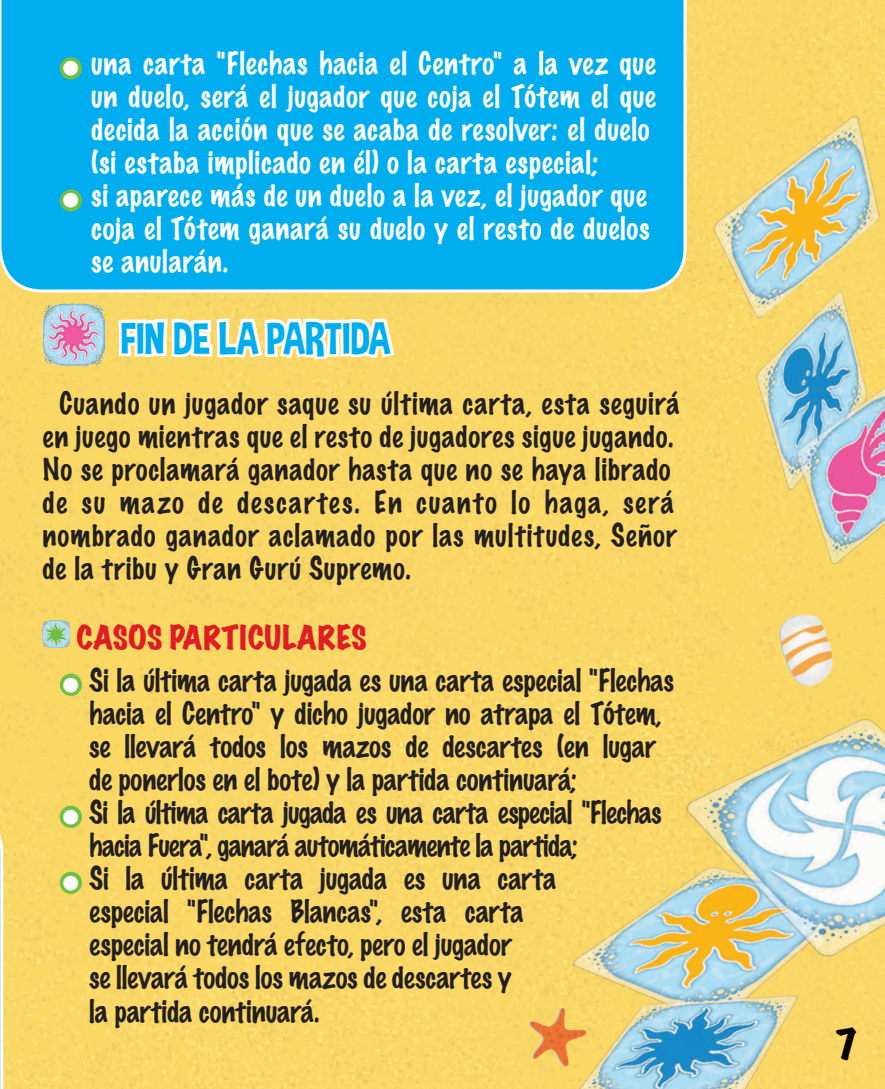
<style>
.page{position:relative;width:885px;height:1089px;background:#fff}
.page>*{position:absolute;margin:0;border:0;box-sizing:border-box;transform-origin:0 0}
.t1{font:45px "Dimbo";letter-spacing:-.005em;color:#00aeef}
.t2{font:expanded 36px "Marker Felt";color:#080302}
.t3{font:expanded 30px "Marker Felt";color:#de1d24}
.t4{font:100 28.5px/33.3px "Marker Felt";letter-spacing:.005em;color:#231f20}
.t5{font:100 28.5px/33px "Marker Felt";letter-spacing:.025em;color:#fff}
.t6{font:100 28.5px/33px "Marker Felt";letter-spacing:.03em;color:#231f20}
.t7{font:100 28.5px/33px "Marker Felt";letter-spacing:-.025em;color:#231f20}
.s1{font-size:36px}
.s2{font-size:36px;color:#fff}
</style>
<div class="page">
<div style="left:0;top:0;width:884px;height:1089px;background:#fad867"></div>
<div style="left:0;top:0;width:686px;height:292px;background:#00aeef"></div>
<img style="left:0;top:387px;width:1px;height:419px">
<img style="left:292px;top:503px;width:592px;height:586px">
<img style="left:570px;top:26px;width:314px;height:600px">
<img style="left:755px;top:593px;width:106px;height:109px">
<img style="left:502px;top:980px;width:106px;height:109px">
<svg style="left:54px;top:51px;width:34px;height:34px"></svg>
<svg style="left:54px;top:183px;width:34px;height:34px"></svg>
<img style="left:43px;top:304px;width:61px;height:62px">
<svg style="left:115px;top:297px;width:283px;height:77px"></svg>
<img style="left:43px;top:620px;width:26px;height:27px">
<svg style="left:54px;top:667px;width:34px;height:34px"></svg>
<svg style="left:54px;top:799px;width:34px;height:34px"></svg>
<svg style="left:54px;top:865px;width:34px;height:34px"></svg>
<svg style="left:0;top:806px;width:3px;height:283px"></svg>
<p class="t5" style="left:91px;top:47px;width:566px;text-indent:-32px"><span class="s1">•</span> una carta "Flechas hacia el Centro" a la vez que un duelo, será el jugador que coja el Tótem el que decida la acción que se acaba de resolver: el duelo (si estaba implicado en él) o la carta especial;</p>
<p class="t5" style="left:91px;top:179px;width:560px;text-align:justify;text-indent:-32px"><span class="s1">•</span> si aparece más de un duelo a la vez, el jugador que coja el Tótem ganará su duelo y el resto de duelos se anularán.</p>
<h1 class="t1" style="left:120px;top:311px;width:271px">FIN DE LA PARTIDA</h1>
<p class="t6" style="left:43px;top:386px;width:638px;text-indent:17px">Cuando un jugador saque su última carta, esta seguirá en juego mientras que el resto de jugadores sigue jugando.<br>No se proclamará ganador hasta que no se haya librado de su mazo de descartes. En cuanto lo haga, será nombrado ganador aclamado por las multitudes, Señor de la tribu y Gran Gurú Supremo.</p>
<p class="t3" style="left:77px;top:614px;width:291px">CASOS PARTICULARES</p>
<p class="t4" style="left:89px;top:663px;width:586px;text-indent:-30px"><span class="s2">•</span> Si la última carta jugada es una carta especial "Flechas hacia el Centro" y dicho jugador no atrapa el Tótem, se llevará todos los mazos de descartes (en lugar de ponerlos en el bote) y la partida continuará;</p>
<p class="t7" style="left:89px;top:795px;width:574px;text-indent:-30px"><span class="s2">•</span> Si la última carta jugada es una carta especial "Flechas hacia Fuera", ganará automáticamente la partida;</p>
<p class="t4" style="left:89px;top:860px;width:468px;text-indent:-30px"><span class="s2">•</span> Si la última carta jugada es una carta especial "Flechas Blancas", esta carta especial no tendrá efecto, pero el jugador<br>se llevará todos los mazos de descartes y<br>la partida continuará.</p>
<p class="t2" style="left:834px;top:1015px;width:25px">7</p>
</div>
